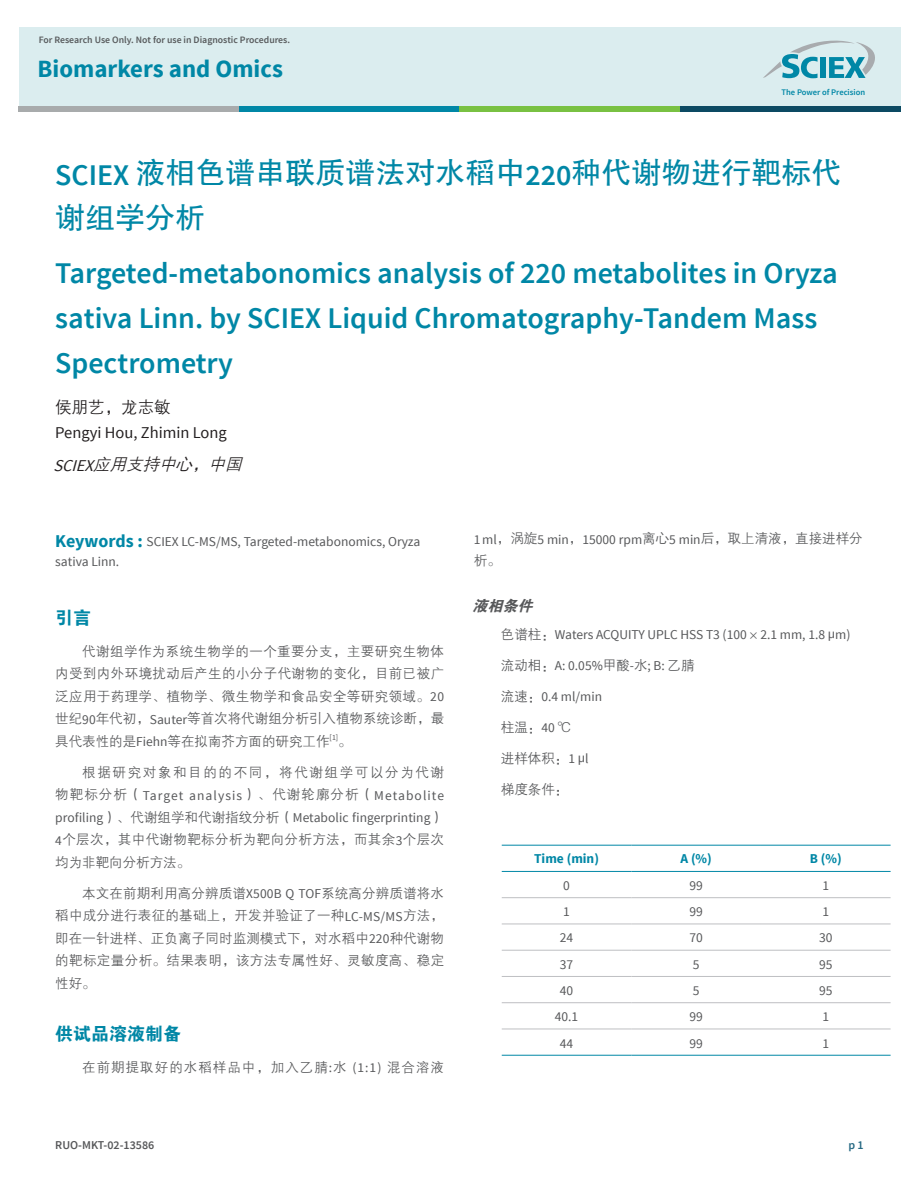
<style>
.page{position:relative;width:918px;height:1188px;background:#fff}
.page>*{position:absolute;margin:0;border:0;box-sizing:border-box;transform-origin:0 0}
.t1{font:600 30px/45px "Source Sans Pro";color:#0087a6}
.t2{font:30px/45px "FZHTK GBK1 0";color:#0087a6}
.t3{font:700 24.75px "Source Sans Pro";color:#0087a6}
.t4{font:18px "FZDHTK GBK1 0";color:#0087a6}
.t5{font:16.5px "Source Sans Pro";color:#231f20}
.t6{font:italic 16.5px "FZZDXK GBK1 0";color:#231f20}
.t7{font:16.5px "FZZDXK GBK1 0";color:#231f20}
.t8{font:italic 15px "FZDHTK GBK1 0";color:#57585a}
.t9{font:13.5px/22.5px "FZZDXK GBK1 0";letter-spacing:.03em;color:#57585a;text-align:justify}
.t10{font:13.5px/20.2px "Source Sans Pro";color:#57585a}
.t11{font:13.5px "FZZDXK GBK1 0";letter-spacing:.075em;color:#57585a}
.t12{font:13.5px "FZZDXK GBK1 0";letter-spacing:.12em;color:#57585a}
.t13{font:700 13.5px "Source Sans Pro";color:#0087a6}
.t14{font:600 12px "Source Sans Pro";color:#57585a}
.t15{font:600 12px "Source Sans Pro";color:#266983}
.t16{font:600 9.75px "Source Sans Pro";color:#575a5c}
.t17{font:600 8.55px "Source Sans Pro";color:#0087a6}
.t18{font:7.8px "Source Sans Pro";color:#57585a}
.s1{font-family:"Source Sans Pro";font-weight:600}
.s2{font-family:"Source Sans Pro"}
.s3{font-weight:700;font-size:18px;color:#0087a6}
.s4{font-family:"FZZDXK GBK1 0";font-size:13.5px}
.s5{font-family:"FZZDXK GBK1 0"}
</style>
<div class="page">
<div style="left:19px;top:27px;width:881px;height:84px;background:#dbedef"></div>
<svg style="left:763px;top:41px;width:112px;height:37px"></svg>
<div style="left:19px;top:106px;width:220px;height:5px;background:#a8abac"></div>
<div style="left:239px;top:106px;width:220px;height:5px;background:#0087a6"></div>
<div style="left:459px;top:106px;width:221px;height:5px;background:#79c142"></div>
<div style="left:680px;top:106px;width:220px;height:5px;background:#0c4a63"></div>
<hr style="left:502px;top:897px;width:129px;height:1px;background:#bebfc2">
<hr style="left:631px;top:897px;width:130px;height:1px;background:#bebfc2">
<hr style="left:761px;top:897px;width:130px;height:1px;background:#bebfc2">
<hr style="left:502px;top:924px;width:129px;height:1px;background:#bebfc2">
<hr style="left:631px;top:924px;width:130px;height:1px;background:#bebfc2">
<hr style="left:761px;top:924px;width:130px;height:1px;background:#bebfc2">
<hr style="left:502px;top:950px;width:129px;height:1px;background:#bebfc2">
<hr style="left:631px;top:950px;width:130px;height:1px;background:#bebfc2">
<hr style="left:761px;top:950px;width:130px;height:1px;background:#bebfc2">
<hr style="left:502px;top:976px;width:129px;height:1px;background:#bebfc2">
<hr style="left:631px;top:976px;width:130px;height:1px;background:#bebfc2">
<hr style="left:761px;top:976px;width:130px;height:1px;background:#bebfc2">
<hr style="left:502px;top:1002px;width:129px;height:1px;background:#bebfc2">
<hr style="left:631px;top:1002px;width:130px;height:1px;background:#bebfc2">
<hr style="left:761px;top:1002px;width:130px;height:1px;background:#bebfc2">
<hr style="left:502px;top:1029px;width:129px;height:1px;background:#bebfc2">
<hr style="left:631px;top:1029px;width:130px;height:1px;background:#bebfc2">
<hr style="left:761px;top:1029px;width:130px;height:1px;background:#bebfc2">
<hr style="left:502px;top:1055px;width:129px;height:1px;background:#0087a6">
<hr style="left:631px;top:1055px;width:130px;height:1px;background:#0087a6">
<hr style="left:761px;top:1055px;width:130px;height:1px;background:#0087a6">
<hr style="left:502px;top:845px;width:129px;height:1px;background:#0087a6">
<hr style="left:631px;top:845px;width:130px;height:1px;background:#0087a6">
<hr style="left:761px;top:845px;width:130px;height:1px;background:#0087a6">
<hr style="left:502px;top:871px;width:129px;height:1px;background:#0087a6">
<hr style="left:631px;top:871px;width:130px;height:1px;background:#0087a6">
<hr style="left:761px;top:871px;width:130px;height:1px;background:#0087a6">
<p class="t16" style="left:39px;top:33px;width:253px">For Research Use Only. Not for use in Diagnostic Procedures.</p>
<h2 class="t3" style="left:38px;top:53px;width:247px">Biomarkers and Omics</h2>
<p class="t17" style="left:782px;top:86px;width:85px">The Power of Precision</p>
<h1 class="t2" style="left:55px;top:151px;width:788px"><span class="s1">SCIEX</span> 液相色谱串联质谱法对水稻中<span class="s1">220</span>种代谢物进行靶标代谢组学分析</h1>
<h1 class="t1" style="left:55px;top:251px;width:784px">Targeted-metabonomics analysis of 220 metabolites in Oryza sativa Linn. by SCIEX Liquid Chromatography-Tandem Mass<br>Spectrometry</h1>
<p class="t7" style="left:55px;top:399px;width:117px">侯朋艺，龙志敏</p>
<p class="t5" style="left:55px;top:422px;width:173px">Pengyi Hou, Zhimin Long</p>
<p class="t6" style="left:54px;top:455px;width:195px"><span class="s2">SCIEX</span>应用支持中心，中国</p>
<p class="t10" style="left:55px;top:532px;width:367px"><span class="s3">Keywords :</span> SCIEX LC-MS/MS, Targeted-metabonomics, Oryza sativa Linn.</p>
<h3 class="t4" style="left:55px;top:608px;width:37px">引言</h3>
<p class="t9" style="left:55px;top:640px;width:390px;text-indent:27px">代谢组学作为系统生物学的一个重要分支，主要研究生物体内受到内外环境扰动后产生的小分子代谢物的变化，目前已被广泛应用于药理学、植物学、微生物学和食品安全等研究领域。<span class="s2">20</span>世纪<span class="s2">90</span>年代初，<span class="s2">Sauter</span>等首次将代谢组分析引入植物系统诊断，最具代表性的是<span class="s2">Fiehn</span>等在拟南芥方面的研究工作</p>
<p class="t18" style="left:330px;top:732px;width:24px">[1]<span class="s4">。</span></p>
<p class="t12" style="left:82px;top:765px;width:363px">根据研究对象和目的的不同，将代谢组学可以分为代谢</p>
<p class="t10" style="left:55px;top:784px;width:390px;line-height:22.5px"><span class="s5">物靶标分析（</span>Target analysis<span class="s5">）、代谢轮廓分析（</span>Metabolite profiling<span class="s5">）、代谢组学和代谢指纹分析（</span>Metabolic fingerprinting<span class="s5">）</span></p>
<p class="t9" style="left:55px;top:829px;width:390px"><span class="s2">4</span>个层次，其中代谢物靶标分析为靶向分析方法，而其余<span class="s2">3</span>个层次均为非靶向分析方法。</p>
<p class="t9" style="left:55px;top:882px;width:390px;text-indent:27px">本文在前期利用高分辨质谱<span class="s2">X500B Q TOF</span>系统高分辨质谱将水稻中成分进行表征的基础上，开发并验证了一种<span class="s2">LC-MS/MS</span>方法，即在一针进样、正负离子同时监测模式下，对水稻中<span class="s2">220</span>种代谢物的靶标定量分析。结果表明，该方法专属性好、灵敏度高、稳定性好。</p>
<h3 class="t4" style="left:55px;top:1024px;width:128px">供试品溶液制备</h3>
<p class="t11" style="left:82px;top:1060px;width:363px">在前期提取好的水稻样品中，加入乙腈<span class="s2">:</span>水 <span class="s2">(1:1)</span> 混合溶液</p>
<p class="t14" style="left:55px;top:1137px;width:101px">RUO-MKT-02-13586</p>
<p class="t10" style="left:474px;top:529px;width:390px">1 ml<span class="s5">，涡旋</span>5 min<span class="s5">，</span>15000 rpm<span class="s5">离心</span>5 min<span class="s5">后，取上清液，直接进样分</span></p>
<p class="t9" style="left:474px;top:550px;width:28px">析。</p>
<p class="t8" style="left:472px;top:597px;width:66px">液相条件</p>
<p class="t10" style="left:501px;top:625px;width:351px"><span class="s5">色谱柱：</span>Waters ACQUITY UPLC HSS T3 (100<span class="s5">×</span>2.1 mm, 1.8 μm)</p>
<p class="t10" style="left:501px;top:656px;width:195px"><span class="s5">流动相：</span>A: 0.05%<span class="s5">甲酸</span>-<span class="s5">水</span>; B: <span class="s5">乙腈</span></p>
<p class="t10" style="left:501px;top:687px;width:103px"><span class="s5">流速：</span>0.4 ml/min</p>
<p class="t9" style="left:501px;top:716px;width:72px">柱温：<span class="s2">40</span> ℃</p>
<p class="t9" style="left:501px;top:747px;width:89px">进样体积：<span class="s2">1 μl</span></p>
<p class="t9" style="left:501px;top:778px;width:69px">梯度条件：</p>
<p class="t13" style="left:534px;top:850px;width:66px">Time (min)</p>
<p class="t13" style="left:680px;top:850px;width:33px">A (%)</p>
<p class="t13" style="left:810px;top:850px;width:33px">B (%)</p>
<p class="t10" style="left:563px;top:876px;width:8px">0</p>
<p class="t10" style="left:689px;top:876px;width:15px">99</p>
<p class="t10" style="left:822px;top:876px;width:8px">1</p>
<p class="t10" style="left:563px;top:902px;width:8px">1</p>
<p class="t10" style="left:690px;top:902px;width:15px">99</p>
<p class="t10" style="left:822px;top:902px;width:8px">1</p>
<p class="t10" style="left:560px;top:928px;width:15px">24</p>
<p class="t10" style="left:690px;top:928px;width:15px">70</p>
<p class="t10" style="left:819px;top:928px;width:15px">30</p>
<p class="t10" style="left:560px;top:954px;width:15px">37</p>
<p class="t10" style="left:693px;top:954px;width:8px">5</p>
<p class="t10" style="left:819px;top:954px;width:15px">95</p>
<p class="t10" style="left:560px;top:981px;width:15px">40</p>
<p class="t10" style="left:693px;top:981px;width:8px">5</p>
<p class="t10" style="left:819px;top:981px;width:15px">95</p>
<p class="t10" style="left:555px;top:1007px;width:25px">40.1</p>
<p class="t10" style="left:690px;top:1007px;width:15px">99</p>
<p class="t10" style="left:823px;top:1007px;width:8px">1</p>
<p class="t10" style="left:560px;top:1033px;width:15px">44</p>
<p class="t10" style="left:690px;top:1033px;width:15px">99</p>
<p class="t10" style="left:823px;top:1033px;width:8px">1</p>
<p class="t15" style="left:848px;top:1137px;width:17px">p 1</p>
</div>
